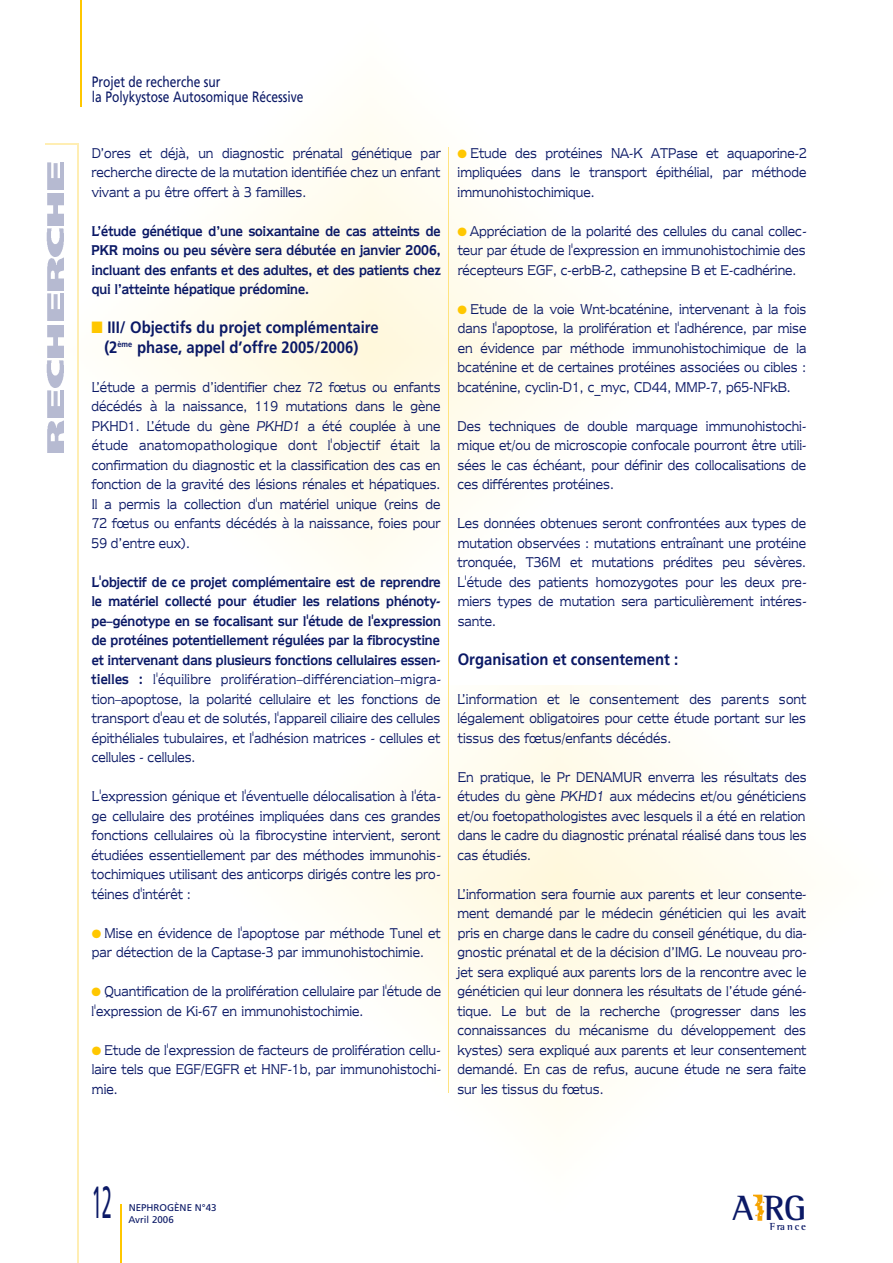
<style>
.page{position:relative;width:893px;height:1263px;background:#fff}
.page>*{position:absolute;margin:0;border:0;box-sizing:border-box;transform-origin:0 0}
.t1{font:45px "Frutiger";color:#0b1966;scale:.4 1}
.t2{font:700 36px "Rotis Semi Serif";color:#0b1966}
.t3{font:16.5px/19.5px "Newtext IT Cby BT";color:#0b1966;text-align:justify;scale:.75 1}
.t4{font:600 16.5px/19.5px "Newtext IT Cby BT";color:#0b1966;text-align:justify;scale:.75 1}
.t5{font:700 16.5px/19.5px "Frutiger";color:#0b1966;text-align:center;scale:.9 1}
.t6{font:15px/15px "Frutiger";color:#0b1966;scale:.8 1}
.t7{font:700 10.5px "Rotis Semi Serif";color:#0b1966}
.t8{font:9.75px/12px "Frutiger";color:#0b1966}
.s1{color:#ffc700}
.s2{font-style:italic}
.s3{font-weight:400}
</style>
<div class="page">
<img style="left:45px;top:14px;width:568px;height:671px">
<hr style="left:120px;top:1204px;width:2px;height:59px;background:#ffc700">
<img style="left:753px;top:1195px;width:11px;height:26px">
<hr style="left:78px;top:144px;width:1px;height:1119px;background:#ffeeb3">
<img style="left:45px;top:420px;width:18px;height:33px">
<img style="left:45px;top:390px;width:18px;height:28px">
<img style="left:45px;top:360px;width:19px;height:28px">
<img style="left:45px;top:325px;width:18px;height:32px">
<img style="left:45px;top:294px;width:18px;height:27px">
<img style="left:45px;top:258px;width:18px;height:32px">
<img style="left:45px;top:228px;width:19px;height:28px">
<img style="left:45px;top:194px;width:18px;height:32px">
<img style="left:45px;top:162px;width:18px;height:27px">
<hr style="left:45px;top:144px;width:34px;height:1px;background:#ffeeb3">
<hr style="left:448px;top:148px;width:1px;height:945px;background:#ffe380">
<hr style="left:80px;top:0;width:1px;height:107px;background:#ffc700">
<p class="t6" style="left:92px;top:75px;width:266px">Projet de recherche sur<br>la Polykystose Autosomique Récessive</p>
<p class="t3" style="left:92px;top:142px;width:467px">D’ores et déjà, un diagnostic prénatal génétique par recherche directe de la mutation identifiée chez un enfant vivant a pu être offert à 3 familles.</p>
<p class="t4" style="left:92px;top:220px;width:467px">L’étude génétique d’une soixantaine de cas atteints de PKR moins ou peu sévère sera débutée en janvier 2006, incluant des enfants et des adultes, et des patients chez qui l’atteinte hépatique prédomine.</p>
<p class="t5" style="left:92px;top:319px;width:321px"><span class="s1">■</span> III/ Objectifs du projet complémentaire (2<sup>ème</sup> phase, appel d’offre 2005/2006)</p>
<p class="t3" style="left:92px;top:376px;width:467px">L’étude a permis d’identifier chez 72 fœtus ou enfants décédés à la naissance, 119 mutations dans le gène PKHD1. L’étude du gène <span class="s2">PKHD1</span> a été couplée à une étude anatomopathologique dont l'objectif était la confirmation du diagnostic et la classification des cas en fonction de la gravité des lésions rénales et hépatiques.<br>Il a permis la collection d'un matériel unique (reins de 72 fœtus ou enfants décédés à la naissance, foies pour 59 d’entre eux).</p>
<p class="t4" style="left:92px;top:571px;width:467px">L'objectif de ce projet complémentaire est de reprendre le matériel collecté pour étudier les relations phénoty&shy;pe–génotype en se focalisant sur l'étude de l'expression de protéines potentiellement régulées par la fibrocystine et intervenant dans plusieurs fonctions cellulaires essen&shy;tielles : <span class="s3">l'équilibre prolifération–différenciation–migra&shy;tion–apoptose, la polarité cellulaire et les fonctions de transport d'eau et de solutés, l'appareil ciliaire des cellules épithéliales tubulaires, et l'adhésion matrices - cellules et cellules - cellules.</span></p>
<p class="t3" style="left:92px;top:786px;width:467px">L'expression génique et l'éventuelle délocalisation à l'éta&shy;ge cellulaire des protéines impliquées dans ces grandes fonctions cellulaires où la fibrocystine intervient, seront étudiées essentiellement par des méthodes immunohis&shy;tochimiques utilisant des anticorps dirigés contre les pro&shy;téines d'intérêt :</p>
<p class="t3" style="left:92px;top:922px;width:467px"><span class="s1">●</span> Mise en évidence de l'apoptose par méthode Tunel et par détection de la Captase-3 par immunohistochimie.</p>
<p class="t3" style="left:92px;top:981px;width:467px"><span class="s1">●</span> Quantification de la prolifération cellulaire par l'étude de l'expression de Ki-67 en immunohistochimie.</p>
<p class="t3" style="left:92px;top:1039px;width:467px"><span class="s1">●</span> Etude de l'expression de facteurs de prolifération cellu&shy;laire tels que EGF/EGFR et HNF-1b, par immunohistochi&shy;mie.</p>
<p class="t3" style="left:457px;top:142px;width:467px"><span class="s1">●</span> Etude des protéines NA-K ATPase et aquaporine-2 impliquées dans le transport épithélial, par méthode immunohistochimique.</p>
<p class="t3" style="left:457px;top:220px;width:467px"><span class="s1">●</span> Appréciation de la polarité des cellules du canal collec&shy;teur par étude de l'expression en immunohistochimie des récepteurs EGF, c-erbB-2, cathepsine B et E-cadhérine.</p>
<p class="t3" style="left:457px;top:298px;width:466px"><span class="s1">●</span> Etude de la voie Wnt-bcaténine, intervenant à la fois dans l'apoptose, la prolifération et l'adhérence, par mise en évidence par méthode immunohistochimique de la bcaténine et de certaines protéines associées ou cibles : bcaténine, cyclin-D1, c_myc, CD44, MMP-7, p65-NFkB.</p>
<p class="t3" style="left:457px;top:415px;width:467px">Des techniques de double marquage immunohistochi&shy;mique et/ou de microscopie confocale pourront être utili&shy;sées le cas échéant, pour définir des collocalisations de ces différentes protéines.</p>
<p class="t3" style="left:457px;top:513px;width:467px">Les données obtenues seront confrontées aux types de mutation observées : mutations entraînant une protéine tronquée, T36M et mutations prédites peu sévères.<br>L'étude des patients homozygotes pour les deux pre&shy;miers types de mutation sera particulièrement intéres&shy;sante.</p>
<p class="t5" style="left:457px;top:650px;width:246px">Organisation et consentement :</p>
<p class="t3" style="left:457px;top:688px;width:467px">L’ i n f o rmation et le consentement des parents sont légalement obligatoires pour cette étude portant sur les tissus des fœtus/enfants décédés.</p>
<p class="t3" style="left:457px;top:766px;width:467px">En pratique, le Pr DENAMUR enverra les résultats des études du gène <span class="s2">PKHD1</span> aux médecins et/ou généticiens et/ou foetopathologistes avec lesquels il a été en relation dans le cadre du diagnostic prénatal réalisé dans tous les cas étudiés.</p>
<p class="t3" style="left:457px;top:883px;width:467px">L’information sera fournie aux parents et leur consente&shy;ment demandé par le médecin généticien qui les avait pris en charge dans le cadre du conseil génétique, du dia&shy;gnostic prénatal et de la décision d’IMG. Le nouveau pro&shy;jet sera expliqué aux parents lors de la rencontre avec le généticien qui leur donnera les résultats de l’étude géné&shy;tique. Le but de la recherche (progresser dans les connaissances du mécanisme du développement des kystes) sera expliqué aux parents et leur consentement demandé. En cas de refus, aucune étude ne sera faite sur les tissus du fœtus.</p>
<h1 class="t1" style="left:92px;top:1185px;width:52px">12</h1>
<p class="t8" style="left:129px;top:1202px;width:89px">NEPHROGÈNE N°43<br>Avril 2006</p>
<h2 class="t2" style="left:732px;top:1195px;width:76px">A RG</h2>
<p class="t7" style="left:769px;top:1222px;width:38px">F ra n c e</p>
</div>
